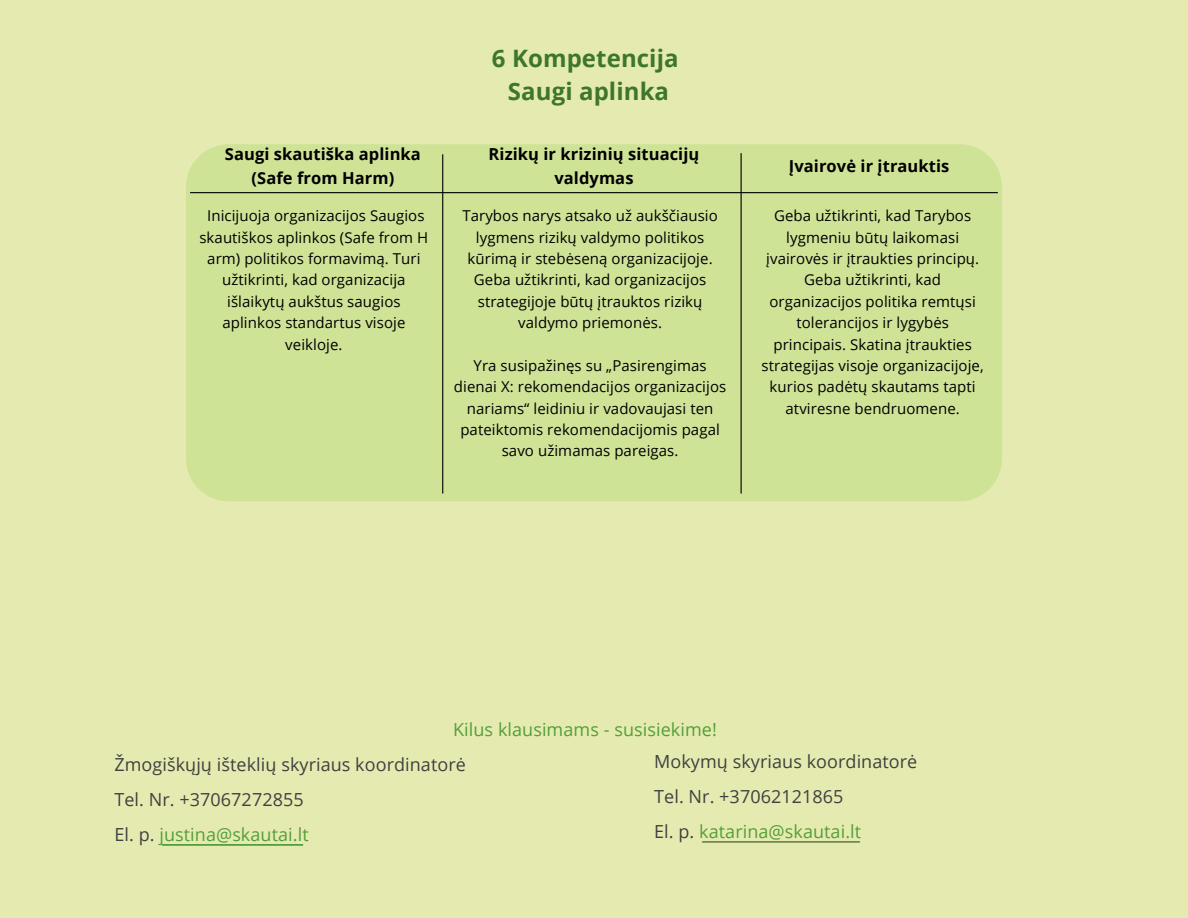
<style>
.page{position:relative;width:1188px;height:918px;background:#e5ebb0}
.page>*{position:absolute;margin:0;border:0;box-sizing:border-box;transform-origin:0 0}
.t1{font:700 24px "Open Sans";letter-spacing:.005em;color:#3e762a}
.t2{font:18px/34.8px "Open Sans";letter-spacing:.005em;color:#404040}
.t3{font:18px "Open Sans";letter-spacing:.005em;color:#549e39}
.t4{font:700 16.5px/24.8px "Open Sans";letter-spacing:.005em;color:#000;text-align:center}
.t5{font:15px/21.3px "Open Sans";letter-spacing:.005em;color:#000;text-align:center}
.s1{color:#549e39}
</style>
<div class="page">
<img style="left:161px;top:844px;width:143px;height:1px">
<img style="left:701px;top:841px;width:160px;height:1px">
<div style="left:186px;top:144px;width:816px;height:357px;background:#cfe397"></div>
<hr style="left:190px;top:192px;width:808px;height:1px;background:#000">
<hr style="left:442px;top:154px;width:1px;height:340px;background:#000">
<hr style="left:741px;top:153px;width:1px;height:341px;background:#000">
<p class="t4" style="left:225px;top:141px;width:197px">Saugi skautiška aplinka (Safe from Harm)</p>
<p class="t1" style="left:492px;top:42px;width:188px">6 Kompetencija</p>
<p class="t1" style="left:508px;top:74px;width:163px">Saugi aplinka</p>
<p class="t4" style="left:489px;top:141px;width:212px">Rizikų ir krizinių situacijų valdymas</p>
<h2 class="t5" style="left:199px;top:205px;width:230px">Inicijuoja organizacijos Saugios skautiškos aplinkos (Safe from H arm) politikos formavimą. Turi užtikrinti, kad organizacija išlaikytų aukštus saugios aplinkos standartus visoje veikloje.</h2>
<p class="t5" style="left:462px;top:205px;width:257px">Tarybos narys atsako už aukščiausio lygmens rizikų valdymo politikos kūrimą ir stebėseną organizacijoje.<br>Geba užtikrinti, kad organizacijos strategijoje būtų įtrauktos rizikų valdymo priemonės.</p>
<p class="t5" style="left:454px;top:354px;width:274px">Yra susipažinęs su „Pasirengimas dienai X: rekomendacijos organizacijos nariams“ leidiniu ir vadovaujasi ten pateiktomis rekomendacijomis pagal savo užimamas pareigas.</p>
<p class="t4" style="left:789px;top:153px;width:162px">Įvairovė ir įtrauktis</p>
<p class="t5" style="left:762px;top:205px;width:224px">Geba užtikrinti, kad Tarybos lygmeniu būtų laikomasi įvairovės ir įtraukties principų.<br>Geba užtikrinti, kad organizacijos politika remtųsi tolerancijos ir lygybės principais. Skatina įtraukties strategijas visoje organizacijoje, kurios padėtų skautams tapti atviresne bendruomene.</p>
<h1 class="t3" style="left:453px;top:717px;width:265px">Kilus klausimams - susisiekime!</h1>
<h1 class="t2" style="left:114px;top:747px;width:353px">Žmogiškųjų išteklių skyriaus koordinatorė<br>Tel. Nr. +37067272855<br>El. p. <span class="s1">justina@skautai.lt</span></h1>
<h2 class="t2" style="left:654px;top:744px;width:265px">Mokymų skyriaus koordinatorė<br>Tel. Nr. +37062121865<br>El. p. <span class="s1">katarina@skautai.lt</span></h2>
</div>
